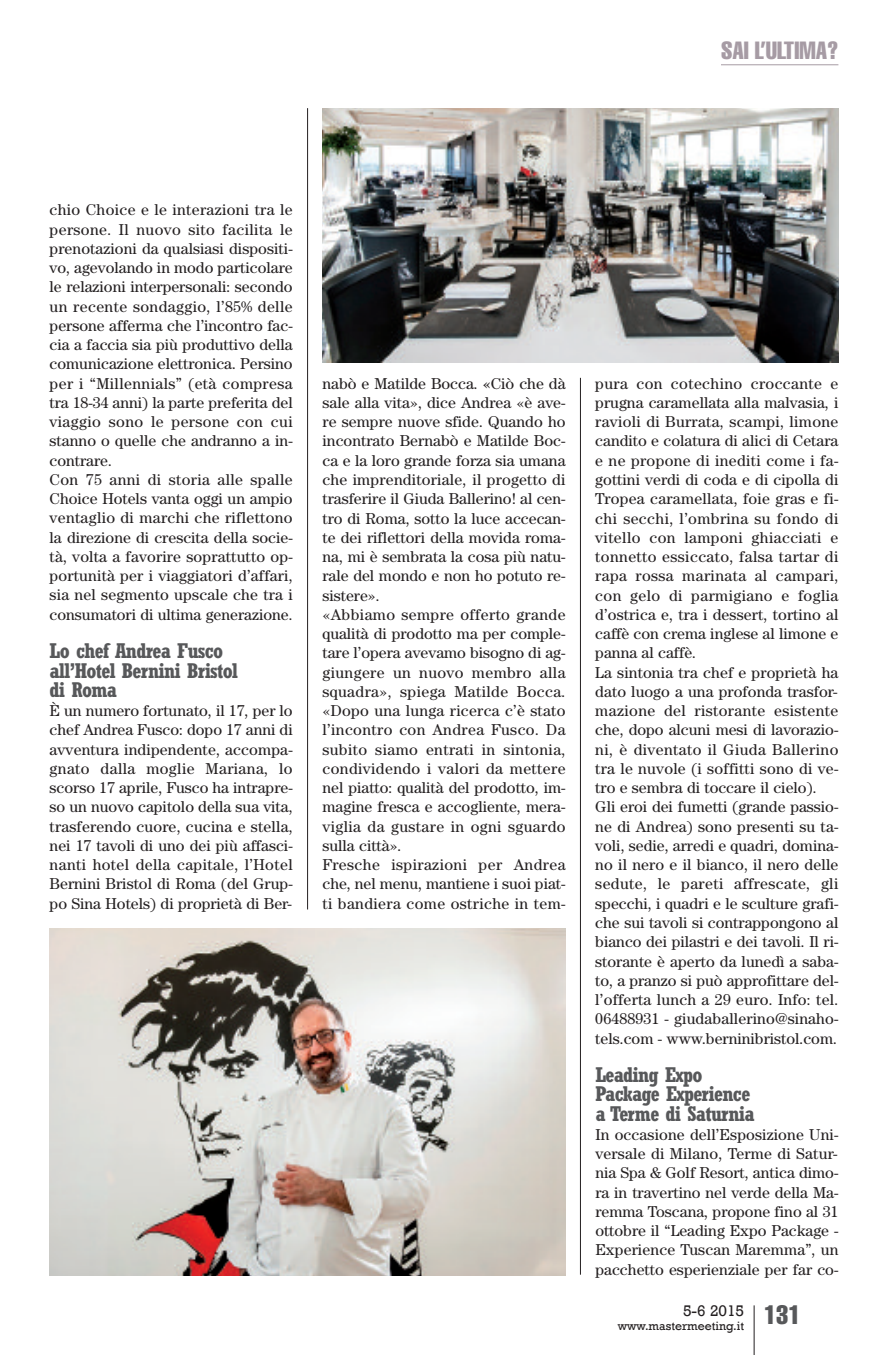
<style>
.page{position:relative;width:893px;height:1355px;background:#fff}
.page>*{position:absolute;margin:0;border:0;box-sizing:border-box;transform-origin:0 0}
.t1{font:extra-condensed 24.5px "Helvetica";color:#a69ba4}
.t2{font:700 condensed 21px/19.2px "Rockwell";letter-spacing:-.035em;color:#57585a}
.t3{font:15.75px/19.2px "Century";letter-spacing:.005em;color:#231f20}
.t4{font:15.75px "Rockwell";color:#231f20}
.t5{font:12.25px "Rockwell";color:#231f20}
.s1{font-weight:700}
</style>
<div class="page">
<hr style="left:721px;top:64px;width:117px;height:1px;background:#a69ba4">
<hr style="left:754px;top:1305px;width:1px;height:49px;background:#231f20">
<hr style="left:307px;top:108px;width:1px;height:801px;background:#231f20">
<hr style="left:580px;top:378px;width:1px;height:896px;background:#231f20">
<img style="left:50px;top:928px;width:516px;height:347px">
<img style="left:322px;top:108px;width:516px;height:254px">
<h1 class="t1" style="left:721px;top:42px;width:119px">SAI L’ULTIMA?</h1>
<p class="t3" style="left:50px;top:202px;width:245px">chio Choice e le interazioni tra le persone. Il nuovo sito facilita le prenotazioni da qualsiasi dispositi&shy;vo, agevolando in modo particolare le relazioni interpersonali: secondo un recente sondaggio, l’85% delle persone afferma che l’incontro fac&shy;cia a faccia sia più produttivo della comunicazione elettronica. Persino per i “Millennials” (età compresa tra 18-34 anni) la parte preferita del viaggio sono le persone con cui stanno o quelle che andranno a in&shy;contrare.<br>Con 75 anni di storia alle spalle Choice Hotels vanta oggi un ampio ventaglio di marchi che riflettono la direzione di crescita della socie&shy;tà, volta a favorire soprattutto op&shy;portunità per i viaggiatori d’affari, sia nel segmento upscale che tra i consumatori di ultima generazione.</p>
<h2 class="t2" style="left:50px;top:643px;width:190px">Lo chef Andrea Fusco all’Hotel Bernini Bristol di Roma</h2>
<p class="t3" style="left:50px;top:702px;width:245px;text-align:justify">È un numero fortunato, il 17, per lo chef Andrea Fusco: dopo 17 anni di avventura indipendente, accompa&shy;gnato dalla moglie Mariana, lo scorso 17 aprile, Fusco ha intrapre&shy;so un nuovo capitolo della sua vita, trasferendo cuore, cucina e stella, nei 17 tavoli di uno dei più affasci&shy;nanti hotel della capitale, l’Hotel Bernini Bristol di Roma (del Grup&shy;po Sina Hotels) di proprietà di Ber-</p>
<p class="t3" style="left:322px;top:375px;width:245px">nabò e Matilde Bocca. <span class="s1">«</span>Ciò che dà sale alla vita», dice Andrea «è ave&shy;re sempre nuove sfide. Quando ho incontrato Bernabò e Matilde Boc&shy;ca e la loro grande forza sia umana che imprenditoriale, il progetto di trasferire il Giuda Ballerino! al cen&shy;tro di Roma, sotto la luce accecan&shy;te dei riflettori della movida roma&shy;na, mi è sembrata la cosa più natu&shy;rale del mondo e non ho potuto re&shy;sistere».<br>«Abbiamo sempre offerto grande qualità di prodotto ma per comple&shy;tare l’opera avevamo bisogno di ag&shy;giungere un nuovo membro alla squadra», spiega Matilde Bocca. «Dopo una lunga ricerca c’è stato l’incontro con Andrea Fusco. Da subito siamo entrati in sintonia, condividendo i valori da mettere nel piatto: qualità del prodotto, im&shy;magine fresca e accogliente, mera&shy;viglia da gustare in ogni sguardo sulla città».<br>Fresche ispirazioni per Andrea che, nel menu, mantiene i suoi piat&shy;ti bandiera come ostriche in tem-</p>
<p class="t3" style="left:595px;top:375px;width:245px">pura con cotechino croccante e prugna caramellata alla malvasia, i ravioli di Burrata, scampi, limone candito e colatura di alici di Cetara e ne propone di inediti come i fa&shy;gottini verdi di coda e di cipolla di Tropea caramellata, foie gras e fi&shy;chi secchi, l’ombrina su fondo di vitello con lamponi ghiacciati e tonnetto essiccato, falsa tartar di rapa rossa marinata al campari, con gelo di parmigiano e foglia d’ostrica e, tra i dessert, tortino al caffè con crema inglese al limone e panna al caffè.<br>La sintonia tra chef e proprietà ha dato luogo a una profonda trasfor&shy;mazione del ristorante esistente che, dopo alcuni mesi di lavorazio&shy;ni, è diventato il Giuda Ballerino tra le nuvole (i soffitti sono di ve&shy;tro e sembra di toccare il cielo).<br>Gli eroi dei fumetti (grande passio&shy;ne di Andrea) sono presenti su ta&shy;voli, sedie, arredi e quadri, domina&shy;no il nero e il bianco, il nero delle sedute, le pareti affrescate, gli specchi, i quadri e le sculture grafi&shy;che sui tavoli si contrappongono al bianco dei pilastri e dei tavoli. Il ri&shy;storante è aperto da lunedì a saba&shy;to, a pranzo si può approfittare del&shy;l’offerta lunch a 29 euro. Info: tel.<br>06488931 - giudaballerino@sinaho&shy;tels.com - www.berninibristol.com.</p>
<h2 class="t2" style="left:595px;top:1067px;width:161px">Leading Expo<br>Package Experience a Terme di Saturnia</h2>
<p class="t3" style="left:595px;top:1126px;width:245px;text-align:justify">In occasione dell’Esposizione Uni&shy;versale di Milano, Terme di Satur&shy;nia Spa &amp; Golf Resort, antica dimo&shy;ra in travertino nel verde della Ma&shy;remma Toscana, propone fino al 31 ottobre il “Leading Expo Package - Experience Tuscan Maremma”, un pacchetto esperienziale per far co-</p>
<p class="t5" style="left:618px;top:1318px;width:184px">www.mastermeeting.it <sup>131</sup></p>
<p class="t4" style="left:683px;top:1300px;width:63px">5-6 2015</p>
</div>
